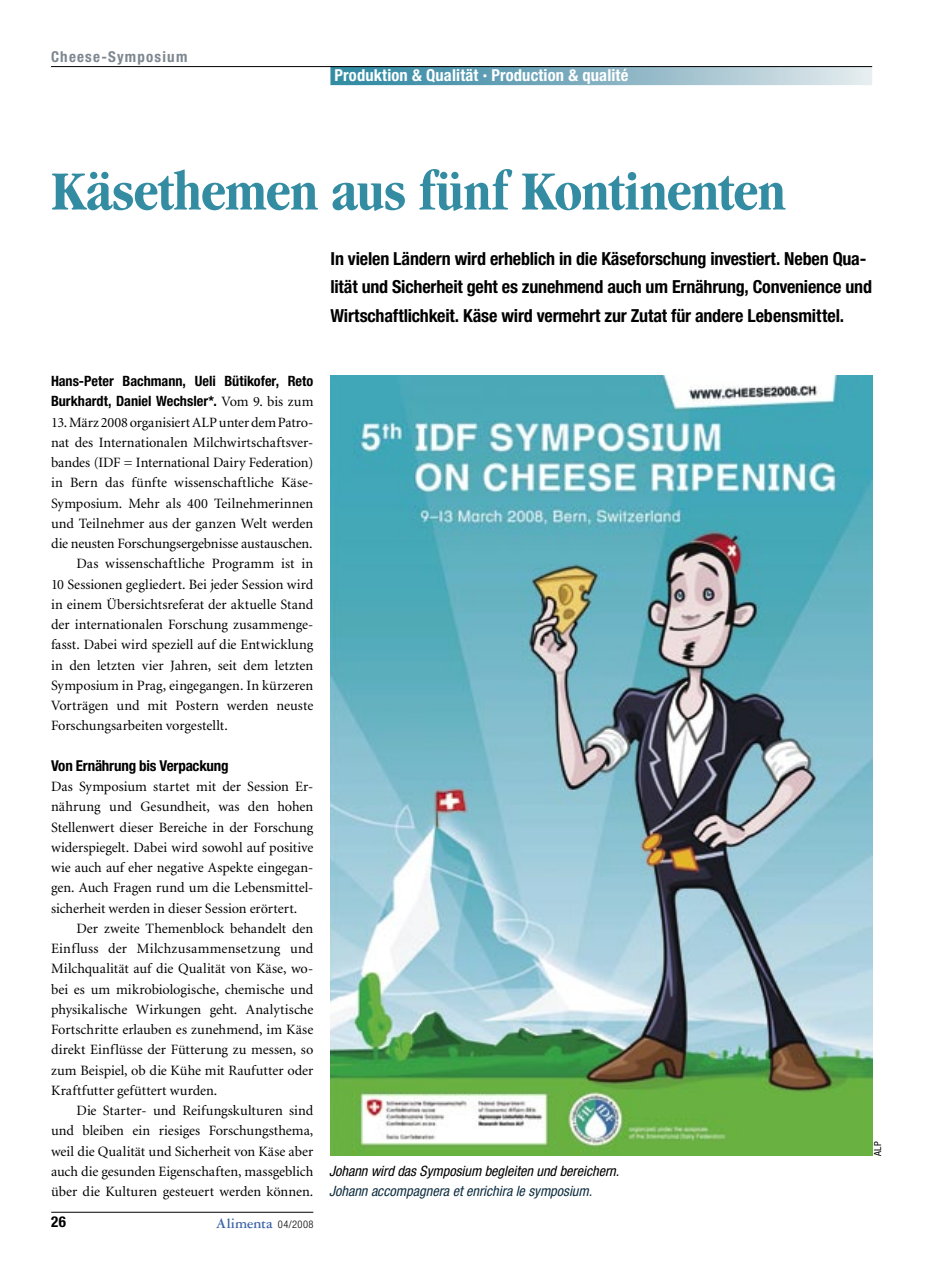
<style>
.page{position:relative;width:936px;height:1263px;background:#fff}
.page>*{position:absolute;margin:0;border:0;box-sizing:border-box;transform-origin:0 0}
.T_produktion{font:700 condensed 57px "Garamond";letter-spacing:-.015em;color:#338ca2}
.artikel_lead_dt{font:700 condensed 18px/28.5px "Helvetica Neue";letter-spacing:-.01em;color:#000}
.rubrik_produktion{font:700 condensed 16.5px "Helvetica Neue";letter-spacing:.01em;color:#fff}
.artikel_ut_dt{font:700 condensed 15px "Helvetica Neue";letter-spacing:-.015em;color:#000}
.spitz_produktion{font:700 condensed 15px "Helvetica Neue";letter-spacing:.08em;color:#7e8790}
.t1{font:700 15px "Garamond Three";letter-spacing:-.005em;color:#3a64a7}
.artikel_fliess_dt{font:14.25px/20.2px "Minion";letter-spacing:-.005em;color:#000;text-align:justify}
.artikel_fliess_dt-2{font:700 condensed 14.25px/20.2px "Helvetica Neue";color:#000}
.legende_dt{font:italic condensed 14.25px "Helvetica Neue";color:#000}
.legende_fr{font:italic condensed 14.25px "Helvetica Neue";color:#102f41}
.bild{font:condensed 9.75px "Helvetica Neue";color:#000}
.s1{font-size:9px}
.s2{font-family:"Minion";font-weight:400;font-stretch:normal}
.s3{font-family:"Helvetica Neue";font-weight:300;font-stretch:condensed;font-size:10.5px;color:#000}
</style>
<div class="page">
<div style="left:330px;top:66px;width:542px;height:19px;background:linear-gradient(to right,#28829d,#e3e7eb)"></div>
<hr style="left:51px;top:1212px;width:262px;height:1px;background:#000">
<img style="left:330px;top:375px;width:542px;height:781px">
<hr style="left:51px;top:66px;width:821px;height:1px;background:#000">
<p class="spitz_produktion" style="left:51px;top:48px;width:138px">Cheese-Symposium</p>
<p class="rubrik_produktion" style="left:334px;top:65px;width:295px">Produktion &amp; Qualität <span class="s1">•</span> Production &amp; qualité</p>
<p class="T_produktion" style="left:51px;top:159px;width:736px">Käsethemen aus fünf Kontinenten</p>
<p class="artikel_lead_dt" style="left:330px;top:244px;width:543px">In vielen Ländern wird erheblich in die Käseforschung investiert. Neben Qua&shy;lität und Sicherheit geht es zunehmend auch um Ernährung, Convenience und<br>Wirtschaftlichkeit. Käse wird vermehrt zur Zutat für andere Lebensmittel.</p>
<p class="artikel_fliess_dt-2" style="left:51px;top:371px;width:264px">Hans-Peter Bachmann, Ueli Bütikofer, Reto<br>Burkhardt, Daniel Wechsler*. <span class="s2">Vom 9. bis zum</span></p>
<p class="artikel_fliess_dt" style="left:51px;top:412px;width:264px">13. März 2008 organisiert ALP unter dem Patro&shy;nat des Internationalen Milchwirtschaftsver&shy;bandes (IDF = International Dairy Federation) in Bern das fünfte wissenschaftliche Käse-Symposium. Mehr als 400 Teilnehmerinnen und Teilnehmer aus der ganzen Welt werden die neusten Forschungsergebnisse austauschen.</p>
<p class="artikel_fliess_dt" style="left:51px;top:554px;width:264px;text-indent:26px">Das wissenschaftliche Programm ist in 10 Sessionen gegliedert. Bei jeder Session wird in einem Übersichtsreferat der aktuelle Stand der internationalen Forschung zusammenge&shy;fasst. Dabei wird speziell auf die Entwicklung in den letzten vier Jahren, seit dem letzten Symposium in Prag, eingegangen. In kürzeren Vorträgen und mit Postern werden neuste Forschungsarbeiten vorgestellt.</p>
<p class="artikel_ut_dt" style="left:51px;top:756px;width:179px">Von Ernährung bis Verpackung</p>
<p class="artikel_fliess_dt" style="left:51px;top:777px;width:264px">Das Symposium startet mit der Session Er&shy;nährung und Gesundheit, was den hohen Stellenwert dieser Bereiche in der Forschung widerspiegelt. Dabei wird sowohl auf positive wie auch auf eher negative Aspekte eingegan&shy;gen. Auch Fragen rund um die Lebensmittel&shy;sicherheit werden in dieser Session erörtert.</p>
<p class="artikel_fliess_dt" style="left:51px;top:919px;width:264px;text-indent:26px">Der zweite Themenblock behandelt den Einfluss der Milchzusammensetzung und Milchqualität auf die Qualität von Käse, wo&shy;bei es um mikrobiologische, chemische und physikalische Wirkungen geht. Analytische Fortschritte erlauben es zunehmend, im Käse direkt Einflüsse der Fütterung zu messen, so zum Beispiel, ob die Kühe mit Raufutter oder Kraftfutter gefüttert wurden.</p>
<p class="artikel_fliess_dt" style="left:51px;top:1101px;width:264px;text-indent:26px">Die Starter- und Reifungskulturen sind und bleiben ein riesiges Forschungsthema, weil die Qualität und Sicherheit von Käse aber auch die gesunden Eigenschaften, massgeblich über die Kulturen gesteuert werden können.</p>
<p class="artikel_ut_dt" style="left:51px;top:1213px;width:16px">26</p>
<p class="t1" style="left:216px;top:1215px;width:99px">Alimenta <span class="s3">04/2008</span></p>
<p class="legende_dt" style="left:329px;top:1162px;width:292px">Johann wird das Symposium begleiten und bereichern.</p>
<p class="legende_fr" style="left:329px;top:1183px;width:265px">Johann accompagnera et enrichira le symposium.</p>
<p class="bild" style="left:871px;top:1156px;width:15px;rotate:-90deg">ALP</p>
</div>
